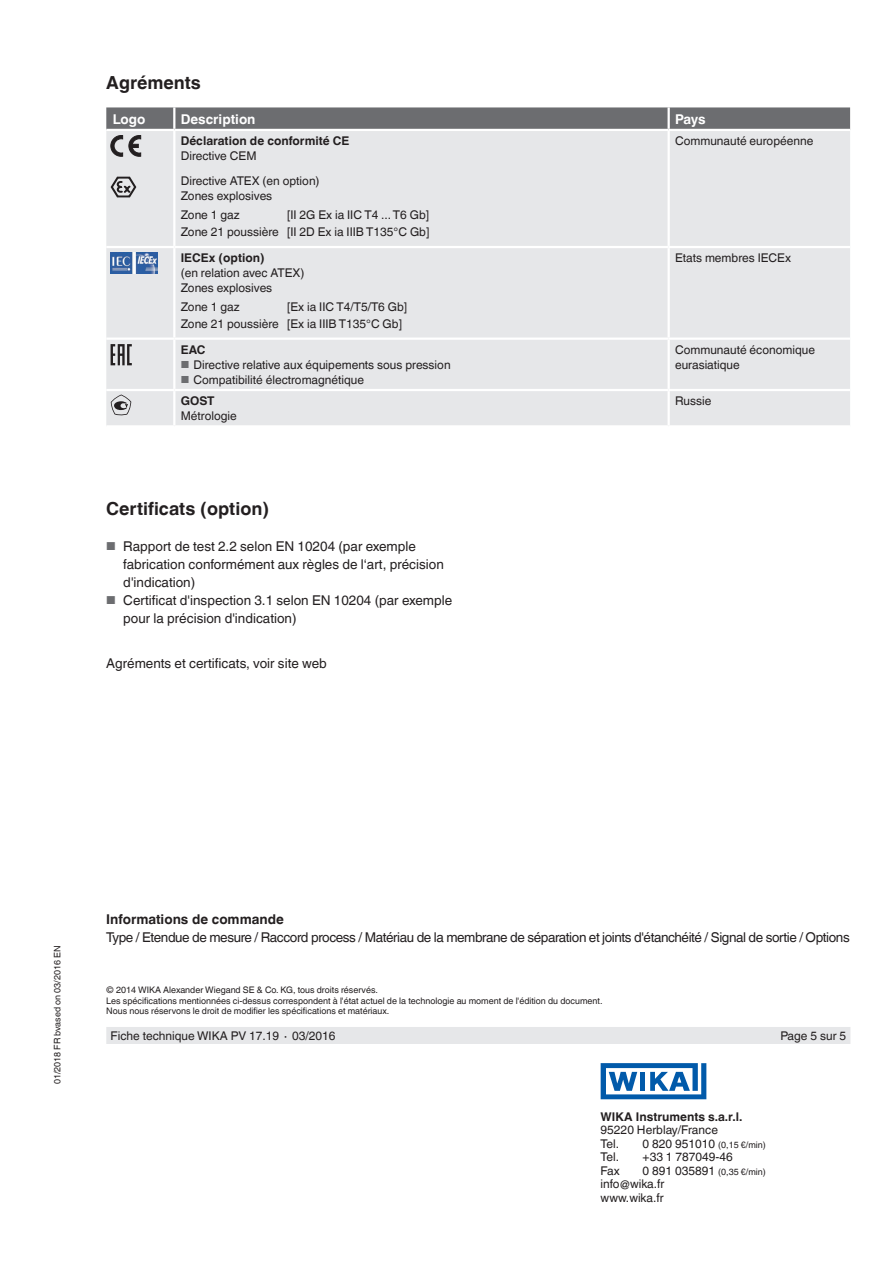
<style>
.page{position:relative;width:893px;height:1263px;background:#fff}
.page>*{position:absolute;margin:0;border:0;box-sizing:border-box;transform-origin:0 0}
.t1{font:700 18px "Helvetica World";color:#231f20}
.t2{font:13.5px/18px "Helvetica World";color:#231f20}
.t3{font:13.5px "Helvetica World";letter-spacing:-.03em;color:#231f20}
.t4{font:700 13.5px "Helvetica World";color:#231f20}
.t5{font:700 13.5px "Helvetica World";color:#fff}
.t6{font:12px/13.5px "Helvetica World";color:#231f20}
.t7{font:700 12px "Helvetica World";color:#231f20}
.t8{font:9px/10.5px "Helvetica World";color:#231f20}
.s1{font-size:10.2px;color:#6c6d70}
.s2{font-size:11.55px;color:#6c6d70}
.s3{font-size:12px}
</style>
<div class="page">
<div style="left:106px;top:1027px;width:744px;height:17px;background:#e6e7e9"></div>
<svg style="left:601px;top:1063px;width:105px;height:36px"></svg>
<div style="left:106px;top:156px;width:744px;height:269px;background:#e6e7e9"></div>
<hr style="left:174px;top:337px;width:495px;height:3px;background:#fff">
<hr style="left:174px;top:389px;width:495px;height:2px;background:#fff">
<hr style="left:106px;top:246px;width:68px;height:2px;background:#fff">
<hr style="left:174px;top:246px;width:495px;height:2px;background:#fff">
<hr style="left:669px;top:246px;width:181px;height:2px;background:#fff">
<hr style="left:106px;top:337px;width:68px;height:3px;background:#fff">
<hr style="left:669px;top:337px;width:181px;height:3px;background:#fff">
<hr style="left:669px;top:389px;width:181px;height:2px;background:#fff">
<hr style="left:106px;top:389px;width:68px;height:2px;background:#fff">
<hr style="left:667px;top:131px;width:3px;height:115px;background:#fff">
<hr style="left:667px;top:248px;width:3px;height:89px;background:#fff">
<hr style="left:173px;top:131px;width:2px;height:115px;background:#fff">
<hr style="left:173px;top:248px;width:2px;height:89px;background:#fff">
<hr style="left:667px;top:340px;width:3px;height:49px;background:#fff">
<hr style="left:667px;top:391px;width:3px;height:34px;background:#fff">
<hr style="left:173px;top:340px;width:2px;height:49px;background:#fff">
<hr style="left:173px;top:391px;width:2px;height:34px;background:#fff">
<svg style="left:106px;top:107px;width:744px;height:49px;background:#b1b2b4"></svg>
<svg style="left:110px;top:176px;width:26px;height:22px"></svg>
<img style="left:111px;top:252px;width:46px;height:22px">
<svg style="left:111px;top:344px;width:21px;height:21px"></svg>
<svg style="left:111px;top:395px;width:20px;height:21px"></svg>
<h1 class="t1" style="left:106px;top:73px;width:96px">Agréments</h1>
<p class="t5" style="left:113px;top:111px;width:34px">Logo</p>
<p class="t5" style="left:181px;top:111px;width:76px">Description</p>
<p class="t5" style="left:675px;top:111px;width:32px">Pays</p>
<p class="t7" style="left:181px;top:134px;width:170px">Déclaration de conformité CE</p>
<p class="t6" style="left:181px;top:143px;width:140px;line-height:25.5px">Directive CEM<br>Directive ATEX (en option)</p>
<p class="t6" style="left:181px;top:187px;width:93px;line-height:18.9px">Zones explosives<br>Zone 1 gaz</p>
<p class="t6" style="left:675px;top:134px;width:140px">Communauté européenne</p>
<p class="t6" style="left:181px;top:207px;width:250px;line-height:17.1px;text-align:right">[II 2G Ex ia IIC T4 ... T6 Gb]<br>Zone 21 poussière [II 2D Ex ia IIIB T135°C Gb]</p>
<p class="t7" style="left:181px;top:251px;width:85px">IECEx (option)</p>
<p class="t6" style="left:181px;top:265px;width:125px;line-height:15px">(en relation avec ATEX)<br>Zones explosives</p>
<p class="t6" style="left:181px;top:300px;width:60px">Zone 1 gaz</p>
<p class="t6" style="left:181px;top:298px;width:228px;line-height:17.1px;text-indent:106px">[Ex ia IIC T4/T5/T6 Gb]<br>Zone 21 poussière [Ex ia IIIB T135°C Gb]</p>
<p class="t7" style="left:181px;top:342px;width:26px">EAC</p>
<p class="t6" style="left:181px;top:358px;width:271px"><span class="s1">■</span> Directive relative aux équipements sous pression</p>
<p class="t6" style="left:181px;top:373px;width:185px"><span class="s1">■</span> Compatibilité électromagnétique</p>
<p class="t7" style="left:181px;top:394px;width:35px">GOST</p>
<p class="t6" style="left:181px;top:409px;width:58px">Métrologie</p>
<h1 class="t1" style="left:106px;top:498px;width:164px">Certificats (option)</h1>
<p class="t2" style="left:123px;top:537px;width:322px;text-indent:-17px"><span class="s2">■</span> Rapport de test 2.2 selon EN 10204 (par exemple fabrication conformément aux règles de l‘art, précision d'indication)</p>
<p class="t2" style="left:123px;top:591px;width:330px;text-indent:-17px"><span class="s2">■</span> Certificat d'inspection 3.1 selon EN 10204 (par exemple pour la précision d'indication)</p>
<p class="t2" style="left:106px;top:654px;width:222px">Agréments et certificats, voir site web</p>
<p class="t6" style="left:675px;top:251px;width:117px">Etats membres IECEx</p>
<p class="t6" style="left:675px;top:342px;width:142px;line-height:15px">Communauté économique eurasiatique</p>
<p class="t6" style="left:675px;top:394px;width:38px">Russie</p>
<p class="t8" style="left:52px;top:1084px;width:140px;rotate:-90deg">01/2018 FR bvased on 03/2016 EN</p>
<p class="t4" style="left:106px;top:911px;width:179px">Informations de commande</p>
<p class="t3" style="left:106px;top:929px;width:745px">Type / Etendue de mesure / Raccord process / Matériau de la membrane de séparation et joints d'étanchéité / Signal de sortie / Options</p>
<p class="t8" style="left:106px;top:985px;width:498px">© 2014 WIKA Alexander Wiegand SE &amp; Co. KG, tous droits réservés.<br>Les spécifications mentionnées ci-dessus correspondent à l'état actuel de la technologie au moment de l'édition du document.<br>Nous nous réservons le droit de modifier les spécifications et matériaux.</p>
<p class="t6" style="left:111px;top:1029px;width:226px">Fiche technique WIKA PV 17.19 ∙ 03/2016</p>
<p class="t6" style="left:780px;top:1029px;width:67px">Page 5 sur 5</p>
<p class="t7" style="left:601px;top:1109px;width:143px">WIKA Instruments s.a.r.l.</p>
<p class="t6" style="left:601px;top:1123px;width:119px">95220 Herblay/France<br>Tel.</p>
<p class="t8" style="left:643px;top:1139px;width:125px"><span class="s3">0 820 951010</span> (0,15 €/min)</p>
<p class="t6" style="left:601px;top:1150px;width:20px">Tel.</p>
<p class="t6" style="left:643px;top:1150px;width:92px">+33 1 787049-46</p>
<p class="t6" style="left:601px;top:1164px;width:21px">Fax</p>
<p class="t8" style="left:643px;top:1166px;width:125px"><span class="s3">0 891 035891</span> (0,35 €/min)</p>
<p class="t6" style="left:601px;top:1177px;width:65px">info@wika.fr www.wika.fr</p>
</div>
